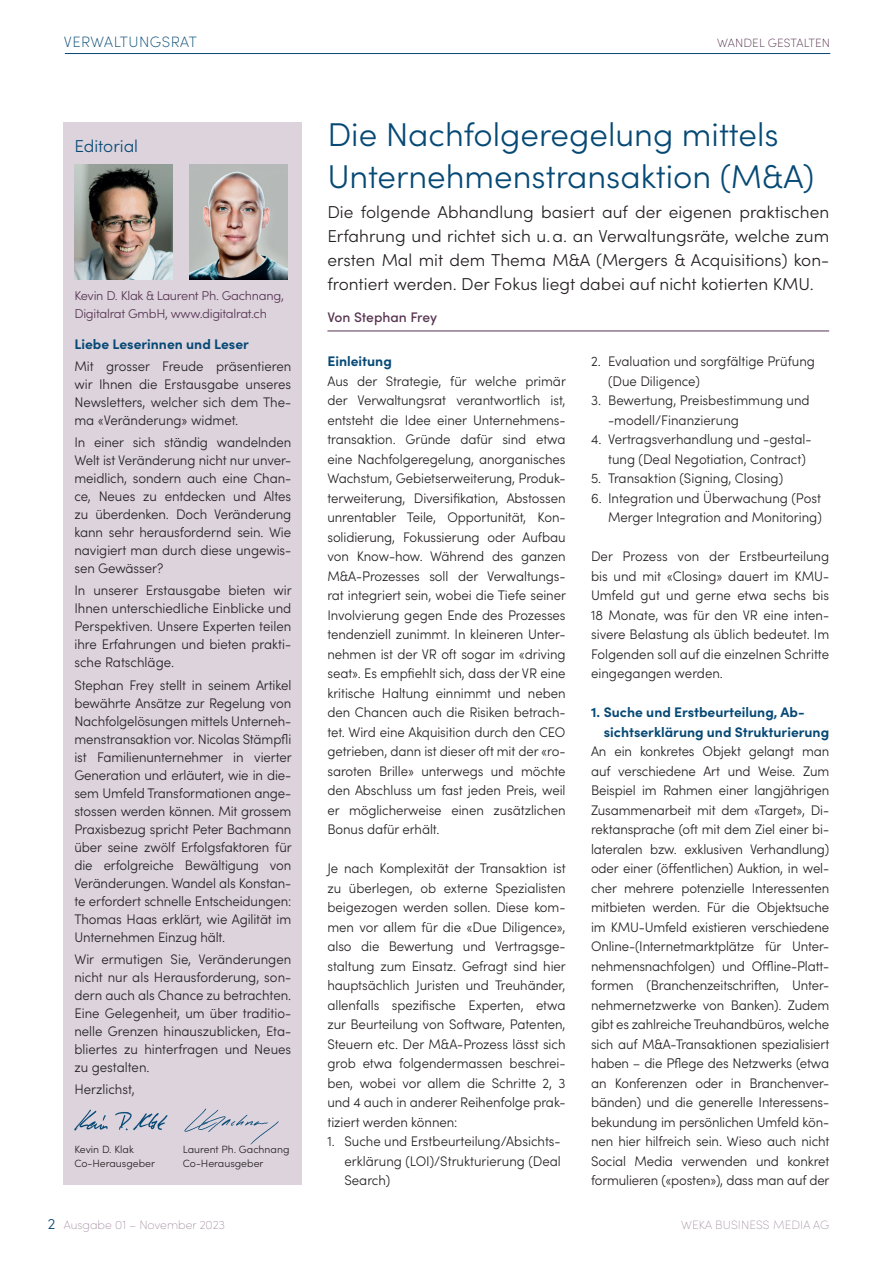
<style>
.page{position:relative;width:893px;height:1263px;background:#fff}
.page>*{position:absolute;margin:0;border:0;box-sizing:border-box;transform-origin:0 0}
.t1{font:300 33px/42px "Sofia Pro";color:#064975}
.t2{font:300 17.25px/24px "Sofia Pro";color:#231f20;text-align:justify}
.t3{font:300 17.25px "Sofia Pro";color:#064975}
.t4{font:200 15px "Sofia Pro";letter-spacing:.03em;color:#064975}
.t5{font:300 13.8px/19.5px "Sofia Pro";color:#231f20;text-align:justify;scale:.95 1}
.t6{font:700 13.8px/19.5px "Sofia Pro";color:#064975}
.t7{font:500 13.8px "Sofia Pro";letter-spacing:-.01em;color:#563451}
.t8{font:300 12.75px/18px "Sofia Pro";letter-spacing:-.02em;color:#563451}
.t9{font:200 12px "Sofia Pro";color:#8e748c}
.t10{font:200 12px "Sofia Pro";letter-spacing:.01em;color:#563451}
.t11{font:300 10.5px "Sofia Pro";color:#231f20}
.s1{font-weight:300;font-size:15px;color:#064975}
</style>
<div class="page">
<hr style="left:65px;top:53px;width:765px;height:1px;background:#064975">
<hr style="left:327px;top:331px;width:502px;height:1px;background:#563451">
<div style="left:64px;top:122px;width:238px;height:1063px;background:#dcd3dd"></div>
<img style="left:74px;top:165px;width:98px;height:114px">
<img style="left:189px;top:165px;width:98px;height:114px">
<img style="left:74px;top:1110px;width:94px;height:20px">
<img style="left:185px;top:1109px;width:94px;height:35px">
<p class="t4" style="left:64px;top:31px;width:135px">VERWALTUNGSRAT</p>
<p class="t10" style="left:717px;top:34px;width:115px">WANDEL GESTALTEN</p>
<p class="t3" style="left:74px;top:133px;width:65px">Editorial</p>
<p class="t8" style="left:74px;top:286px;width:211px">Kevin D. Klak &amp; Laurent Ph. Gachnang,<br>Digitalrat GmbH, www.digitalrat.ch</p>
<p class="t6" style="left:74px;top:333px;width:176px">Liebe Leserinnen und Leser</p>
<p class="t5" style="left:74px;top:356px;width:230px;line-height:18px">Mit grosser Freude präsentieren wir Ihnen die Erstausgabe unseres Newsletters, welcher sich dem The&shy;ma «Veränderung» widmet.</p>
<p class="t5" style="left:74px;top:432px;width:230px;line-height:18px">In einer sich ständig wandelnden Welt ist Veränderung nicht nur unver&shy;meidlich, sondern auch eine Chan&shy;ce, Neues zu entdecken und Altes zu überdenken. Doch Veränderung kann sehr herausfordernd sein. Wie navigiert man durch diese ungewis&shy;sen Gewässer?</p>
<p class="t5" style="left:74px;top:581px;width:230px;line-height:18px">In unserer Erstausgabe bieten wir Ihnen unterschiedliche Einblicke und Perspektiven. Unsere Experten teilen ihre Erfahrungen und bieten prakti&shy;sche Ratschläge.</p>
<p class="t5" style="left:74px;top:675px;width:230px;line-height:18px">Stephan Frey stellt in seinem Artikel bewährte Ansätze zur Regelung von Nachfolgelösungen mittels Unterneh&shy;menstransaktion vor. Nicolas Stämpfli ist Familienunternehmer in vierter Generation und erläutert, wie in die&shy;sem Umfeld Transformationen ange&shy;stossen werden können. Mit grossem Praxisbezug spricht Peter Bachmann über seine zwölf Erfolgsfaktoren für die erfolgreiche Bewältigung von Veränderungen. Wandel als Konstan&shy;te erfordert schnelle Entscheidungen:<br>Thomas Haas erklärt, wie Agilität im Unternehmen Einzug hält.</p>
<p class="t5" style="left:74px;top:949px;width:230px;line-height:18px">Wir ermutigen Sie, Veränderungen nicht nur als Herausforderung, son&shy;dern auch als Chance zu betrachten.<br>Eine Gelegenheit, um über traditio&shy;nelle Grenzen hinauszublicken, Eta&shy;bliertes zu hinterfragen und Neues zu gestalten.</p>
<p class="t5" style="left:74px;top:1079px;width:65px">Herzlichst,</p>
<p class="t11" style="left:74px;top:1142px;width:61px">Kevin D. Klak</p>
<p class="t11" style="left:183px;top:1142px;width:108px">Laurent Ph. Gachnang</p>
<p class="t11" style="left:74px;top:1156px;width:82px">Co-Herausgeber</p>
<p class="t11" style="left:183px;top:1156px;width:82px">Co-Herausgeber</p>
<h1 class="t1" style="left:327px;top:112px;width:488px">Die Nachfolgeregelung mittels<br>Unternehmenstransaktion (M&amp;A)</h1>
<p class="t2" style="left:327px;top:199px;width:503px">Die folgende Abhandlung basiert auf der eigenen praktischen Erfahrung und richtet sich u.a. an Verwaltungsräte, welche zum ersten Mal mit dem Thema M&amp;A (Mergers &amp; Acquisitions) kon&shy;frontiert werden. Der Fokus liegt dabei auf nicht kotierten KMU.</p>
<p class="t7" style="left:327px;top:307px;width:111px">Von Stephan Frey</p>
<p class="t6" style="left:327px;top:350px;width:66px">Einleitung</p>
<p class="t5" style="left:327px;top:370px;width:253px">Aus der Strategie, für welche primär der Verwaltungsrat verantwortlich ist, entsteht die Idee einer Unternehmens&shy;transaktion. Gründe dafür sind etwa eine Nachfolgeregelung, anorganisches Wachstum, Gebietserweiterung, Produk&shy;terweiterung, Diversifikation, Abstossen unrentabler Teile, Opportunität, Kon&shy;solidierung, Fokussierung oder Aufbau von Know-how. Während des ganzen M&amp;A-Prozesses soll der Verwaltungs&shy;rat integriert sein, wobei die Tiefe seiner Involvierung gegen Ende des Prozesses tendenziell zunimmt. In kleineren Unter&shy;nehmen ist der VR oft sogar im «driving seat». Es empfiehlt sich, dass der VR eine kritische Haltung einnimmt und neben den Chancen auch die Risiken betrach&shy;tet. Wird eine Akquisition durch den CEO getrieben, dann ist dieser oft mit der «ro&shy;saroten Brille» unterwegs und möchte den Abschluss um fast jeden Preis, weil er möglicherweise einen zusätzlichen Bonus dafür erhält.</p>
<p class="t5" style="left:327px;top:858px;width:253px">Je nach Komplexität der Transaktion ist zu überlegen, ob externe Spezialisten beigezogen werden sollen. Diese kom&shy;men vor allem für die «Due Diligence», also die Bewertung und Vertragsge&shy;staltung zum Einsatz. Gefragt sind hier hauptsächlich Juristen und Treuhänder, allenfalls spezifische Experten, etwa zur Beurteilung von Software, Patenten, Steuern etc. Der M&amp;A-Prozess lässt sich grob etwa folgendermassen beschrei&shy;ben, wobei vor allem die Schritte 2, 3 und 4 auch in anderer Reihenfolge prak&shy;tiziert werden können:</p>
<p class="t5" style="left:344px;top:1131px;width:229px;text-indent:-17px">1. Suche und Erstbeurteilung/Absichts&shy;erklärung (LOI)/Strukturierung (Deal Search)</p>
<p class="t5" style="left:608px;top:351px;width:219px;text-indent:-17px">2. Evaluation und sorgfältige Prüfung (Due Diligence)</p>
<p class="t5" style="left:608px;top:390px;width:214px;text-indent:-17px">3. Bewertung, Preisbestimmung und -modell/Finanzierung</p>
<p class="t5" style="left:608px;top:429px;width:216px;text-indent:-17px">4. Vertragsverhandlung und -gestal&shy;tung (Deal Negotiation, Contract)</p>
<p class="t5" style="left:591px;top:468px;width:204px">5. Transaktion (Signing, Closing)</p>
<p class="t5" style="left:591px;top:487px;width:244px;text-align:right">6. Integration und Überwachung (Post<br>Merger Integration and Monitoring)</p>
<p class="t5" style="left:591px;top:546px;width:252px">Der Prozess von der Erstbeurteilung bis und mit «Closing» dauert im KMU-Umfeld gut und gerne etwa sechs bis 18 Monate, was für den VR eine inten&shy;sivere Belastung als üblich bedeutet. Im Folgenden soll auf die einzelnen Schritte eingegangen werden.</p>
<p class="t6" style="left:604px;top:701px;width:227px;text-indent:-13px">1. Suche und Erstbeurteilung, Ab&shy;sichtserklärung und Strukturierung</p>
<p class="t5" style="left:591px;top:741px;width:253px">An ein konkretes Objekt gelangt man auf verschiedene Art und Weise. Zum Beispiel im Rahmen einer langjährigen Zusammenarbeit mit dem «Target», Di&shy;rektansprache (oft mit dem Ziel einer bi&shy;lateralen bzw. exklusiven Verhandlung) oder einer (öffentlichen) Auktion, in wel&shy;cher mehrere potenzielle Interessenten mitbieten werden. Für die Objektsuche im KMU-Umfeld existieren verschiedene Online-(Internetmarktplätze für Unter&shy;nehmensnachfolgen) und Offline-Platt&shy;formen (Branchenzeitschriften, Unter&shy;nehmernetzwerke von Banken). Zudem gibt es zahlreiche Treuhandbüros, welche sich auf M&amp;A-Transaktionen spezialisiert haben – die Pflege des Netzwerks (etwa an Konferenzen oder in Branchenver&shy;bänden) und die generelle Interessens&shy;bekundung im persönlichen Umfeld kön&shy;nen hier hilfreich sein. Wieso auch nicht Social Media verwenden und konkret formulieren («posten»), dass man auf der</p>
<p class="t9" style="left:48px;top:1216px;width:179px"><span class="s1">2</span> Ausgabe 01 – November 2023</p>
<p class="t9" style="left:681px;top:1216px;width:150px">WEKA BUSINESS MEDIA AG</p>
</div>
